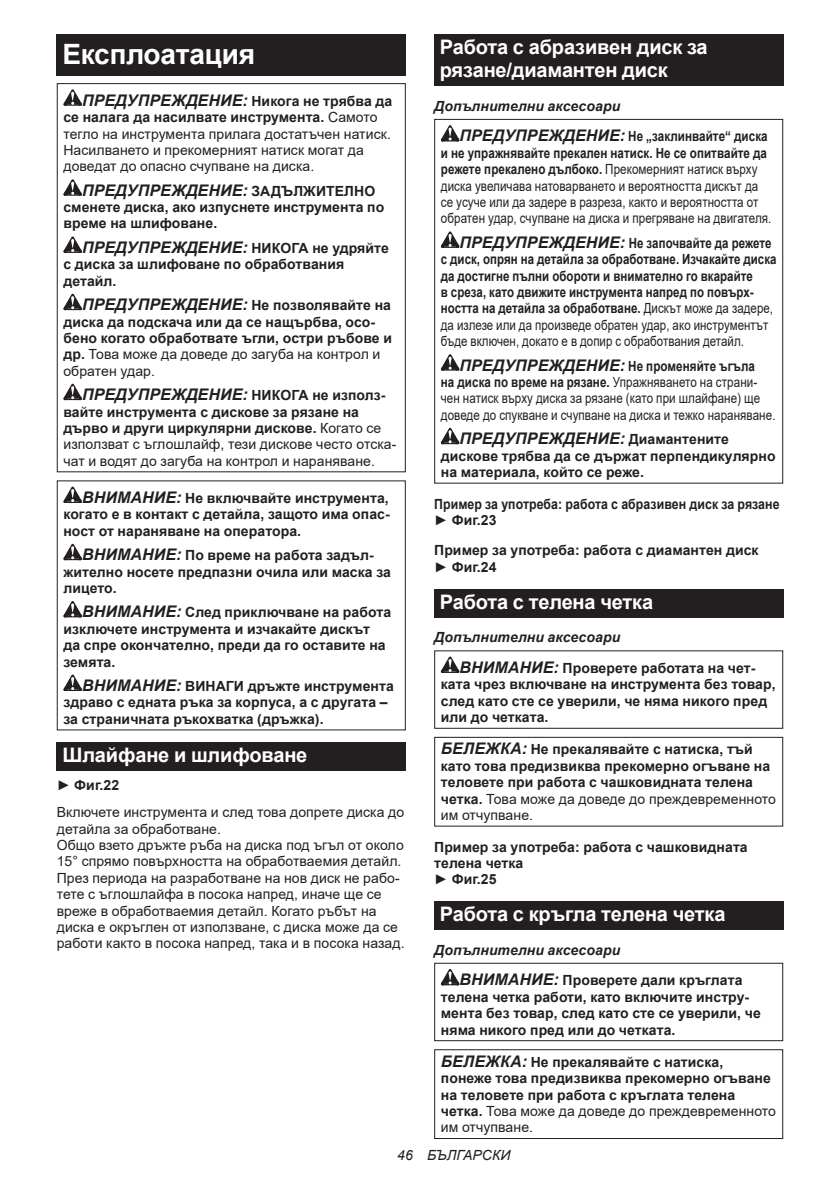
<style>
.page{position:relative;width:840px;height:1191px;background:#fff}
.page>*{position:absolute;margin:0;border:0;box-sizing:border-box;transform-origin:0 0}
.t1{font:700 28px "Arial";letter-spacing:-.01em;color:#fff}
.t2{font:700 20px/23.4px "Arial";letter-spacing:-.01em;color:#fff}
.t3{font:italic 700 16px "Arial";letter-spacing:.005em;color:#231f20}
.t4{font:700 14px/16.4px "Arial";letter-spacing:.005em;color:#231f20}
.t5{font:14px/16.4px "Arial";letter-spacing:.005em;color:#231f20}
.t6{font:14px/16.4px "Arial";letter-spacing:.005em;color:#231f20;scale:.83 1}
.t7{font:700 14px/16.4px "Arial";letter-spacing:.005em;color:#231f20;scale:.82 1}
.t8{font:italic 700 14px/30.6px "Arial";letter-spacing:.005em;color:#231f20}
.t9{font:700 14px/16.4px "Arial";letter-spacing:.005em;color:#231f20;scale:.88 1}
.t10{font:italic 14px "Arial";letter-spacing:.005em;color:#231f20}
.s1{font-weight:700;font-style:italic;font-size:16px}
.s2{font-weight:700}
.s3{font-style:normal;font-size:14px}
.s4{font-style:italic;font-size:16px}
.s5{font-weight:400}
.s6{font-size:16px}
.s7{font-style:normal}
.s8{font-style:italic}
</style>
<div class="page">
<div style="left:57px;top:34px;width:348px;height:41px;background:#231f20"></div>
<svg style="left:63px;top:89px;width:19px;height:17px"></svg>
<svg style="left:63px;top:179px;width:19px;height:17px"></svg>
<svg style="left:63px;top:236px;width:19px;height:17px"></svg>
<svg style="left:63px;top:294px;width:19px;height:16px"></svg>
<svg style="left:63px;top:384px;width:19px;height:16px"></svg>
<div style="left:57px;top:83px;width:348px;height:389px;border:1px solid #231f20"></div>
<svg style="left:63px;top:486px;width:19px;height:17px"></svg>
<svg style="left:63px;top:544px;width:19px;height:16px"></svg>
<svg style="left:63px;top:601px;width:19px;height:16px"></svg>
<svg style="left:63px;top:674px;width:19px;height:17px"></svg>
<div style="left:57px;top:742px;width:348px;height:28px;background:#231f20"></div>
<div style="left:434px;top:34px;width:348px;height:52px;background:#231f20"></div>
<svg style="left:440px;top:125px;width:19px;height:16px"></svg>
<svg style="left:440px;top:231px;width:19px;height:17px"></svg>
<svg style="left:440px;top:354px;width:19px;height:16px"></svg>
<svg style="left:440px;top:428px;width:19px;height:16px"></svg>
<div style="left:434px;top:119px;width:348px;height:364px;border:1px solid #231f20"></div>
<div style="left:434px;top:589px;width:348px;height:28px;background:#231f20"></div>
<svg style="left:440px;top:656px;width:19px;height:17px"></svg>
<div style="left:434px;top:650px;width:348px;height:79px;border:1px solid #231f20"></div>
<div style="left:434px;top:737px;width:348px;height:89px;border:1px solid #231f20"></div>
<div style="left:434px;top:901px;width:348px;height:28px;background:#231f20"></div>
<svg style="left:440px;top:969px;width:19px;height:16px"></svg>
<div style="left:434px;top:962px;width:348px;height:79px;border:1px solid #231f20"></div>
<div style="left:434px;top:1049px;width:348px;height:90px;border:1px solid #231f20"></div>
<h1 class="t1" style="left:62px;top:34px;width:194px">Експлоатация</h1>
<p class="t5" style="left:63px;top:92px;width:330px;text-indent:19px"><span class="s1">ПРЕДУПРЕЖДЕНИЕ:</span> <span class="s2">Никога не трябва да се налага да насилвате инструмента.</span> Самото тегло на инструмента прилага достатъчен натиск.<br>Насилването и прекомерният натиск могат да доведат до опасно счупване на диска.</p>
<p class="t3" style="left:82px;top:179px;width:294px">ПРЕДУПРЕЖДЕНИЕ: <span class="s3">ЗАДЪЛЖИТЕЛНО</span></p>
<p class="t4" style="left:63px;top:199px;width:322px">сменете диска, ако изпуснете инструмента по време на шлифоване.</p>
<p class="t3" style="left:82px;top:237px;width:308px">ПРЕДУПРЕЖДЕНИЕ: <span class="s3">НИКОГА не удряйте</span></p>
<p class="t4" style="left:63px;top:256px;width:282px">с диска за шлифоване по обработвания детайл.</p>
<p class="t4" style="left:63px;top:297px;width:330px;text-indent:19px"><span class="s4">ПРЕДУПРЕЖДЕНИЕ:</span> Не позволявайте на диска да подскача или да се нащърбва, осо&shy;бено когато обработвате ъгли, остри ръбове и др. <span class="s5">Това може да доведе до загуба на контрол и обратен удар.</span></p>
<p class="t3" style="left:82px;top:384px;width:305px">ПРЕДУПРЕЖДЕНИЕ: <span class="s3">НИКОГА не използ-</span></p>
<p class="t5" style="left:63px;top:403px;width:334px"><span class="s2">вайте инструмента с дискове за рязане на дърво и други циркулярни дискове.</span> Когато се използват с ъглошлайф, тези дискове често отска&shy;чат и водят до загуба на контрол и нараняване.</p>
<p class="t4" style="left:63px;top:490px;width:328px;text-align:justify;text-indent:19px"><span class="s4">ВНИМАНИЕ:</span> Не включвайте инструмента, когато е в контакт с детайла, защото има опас&shy;ност от нараняване на оператора.</p>
<p class="t4" style="left:63px;top:547px;width:329px;text-indent:19px"><span class="s4">ВНИМАНИЕ:</span> По време на работа задъл&shy;жително носете предпазни очила или маска за лицето.</p>
<p class="t4" style="left:63px;top:604px;width:329px;text-indent:19px"><span class="s4">ВНИМАНИЕ:</span> След приключване на работа изключете инструмента и изчакайте дискът<br>да спре окончателно, преди да го оставите на земята.</p>
<p class="t4" style="left:63px;top:678px;width:332px;text-indent:19px"><span class="s4">ВНИМАНИЕ:</span> ВИНАГИ дръжте инструмента здраво с едната ръка за корпуса, а с другата – за страничната ръкохватка (дръжка).</p>
<h2 class="t2" style="left:62px;top:743px;width:246px">Шлайфане и шлифоване</h2>
<p class="t5" style="left:57px;top:770px;width:349px;line-height:27.8px">► <span class="s2">Фиг.22<br></span>Включете инструмента и след това допрете диска до</p>
<p class="t5" style="left:57px;top:820px;width:349px">детайла за обработване.<br>Общо взето дръжте ръба на диска под ъгъл от около 15° спрямо повърхността на обработваемия детайл.<br>През периода на разработване на нов диск не рабо&shy;тете с ъглошлайфа в посока напред, иначе ще се вреже в обработваемия детайл. Когато ръбът на диска е окръглен от използване, с диска може да се работи както в посока напред, така и в посока назад.</p>
<h2 class="t2" style="left:439px;top:36px;width:269px">Работа с абразивен диск за рязане/диамантен диск</h2>
<p class="t8" style="left:459px;top:91px;width:309px;text-indent:-25px">Допълнителни аксесоари<br><span class="s6">ПРЕДУПРЕЖДЕНИЕ:</span> <span class="s7">Не „заклинвайте“ диска</span></p>
<p class="t6" style="left:440px;top:145px;width:399px"><span class="s2">и не упражнявайте прекален натиск. Не се опитвайте да режете прекалено дълбоко.</span> Прекомерният натиск върху диска увеличава натоварването и вероятността дискът да се усуче или да задере в разреза, както и вероятността от обратен удар, счупване на диска и прегряване на двигателя.</p>
<p class="t7" style="left:440px;top:235px;width:411px;text-indent:19px"><span class="s4">ПРЕДУПРЕЖДЕНИЕ:</span> Не започвайте да режете с диск, опрян на детайла за обработване. Изчакайте диска да достигне пълни обороти и внимателно го вкарайте<br>в среза, като движите инструмента напред по повърх&shy;ността на детайла за обработване. <span class="s5">Дискът може да задере, да излезе или да произведе обратен удар, ако инструментът бъде включен, докато е в допир с обработвания детайл.</span></p>
<p class="t6" style="left:440px;top:357px;width:404px;text-indent:19px"><span class="s1">ПРЕДУПРЕЖДЕНИЕ:</span> <span class="s2">Не променяйте ъгъла<br>на диска по време на рязане.</span> Упражняването на страни&shy;чен натиск върху диска за рязане (като при шлайфане) ще доведе до спукване и счупване на диска и тежко нараняване.</p>
<p class="t3" style="left:459px;top:428px;width:271px">ПРЕДУПРЕЖДЕНИЕ: <span class="s3">Диамантените</span></p>
<p class="t4" style="left:440px;top:447px;width:336px">дискове трябва да се държат перпендикулярно на материала, който се реже.</p>
<p class="t9" style="left:434px;top:495px;width:394px">Пример за употреба: работа с абразивен диск за рязане <span class="s5">►</span> Фиг.23</p>
<p class="t4" style="left:434px;top:542px;width:326px">Пример за употреба: работа с диамантен диск <span class="s5">►</span> Фиг.24</p>
<h2 class="t2" style="left:439px;top:590px;width:215px">Работа с телена четка</h2>
<p class="t4" style="left:459px;top:622px;width:297px;line-height:30.6px;text-indent:-25px"><span class="s8">Допълнителни аксесоари<br></span><span class="s4">ВНИМАНИЕ:</span> Проверете работата на чет-</p>
<p class="t4" style="left:440px;top:676px;width:336px">ката чрез включване на инструмента без товар, след като сте се уверили, че няма никого пред или до четката.</p>
<p class="t4" style="left:440px;top:741px;width:336px"><span class="s4">БЕЛЕЖКА:</span> Не прекалявайте с натиска, тъй като това предизвиква прекомерно огъване на теловете при работа с чашковидната телена четка. <span class="s5">Това може да доведе до преждевременното им отчупване.</span></p>
<p class="t4" style="left:434px;top:838px;width:315px">Пример за употреба: работа с чашковидната телена четка<br><span class="s5">►</span> Фиг.25</p>
<h2 class="t2" style="left:439px;top:902px;width:287px">Работа с кръгла телена четка</h2>
<p class="t8" style="left:459px;top:935px;width:284px;text-indent:-25px">Допълнителни аксесоари<br><span class="s6">ВНИМАНИЕ:</span> <span class="s7">Проверете дали кръглата</span></p>
<p class="t4" style="left:440px;top:988px;width:321px">телена четка работи, като включите инстру&shy;мента без товар, след като сте се уверили, че няма никого пред или до четката.</p>
<p class="t4" style="left:440px;top:1053px;width:336px"><span class="s4">БЕЛЕЖКА:</span> Не прекалявайте с натиска, понеже това предизвиква прекомерно огъване на теловете при работа с кръглата телена четка. <span class="s5">Това може да доведе до преждевременното им отчупване.</span></p>
<p class="t10" style="left:397px;top:1146px;width:115px">46 БЪЛГАРСКИ</p>
</div>
